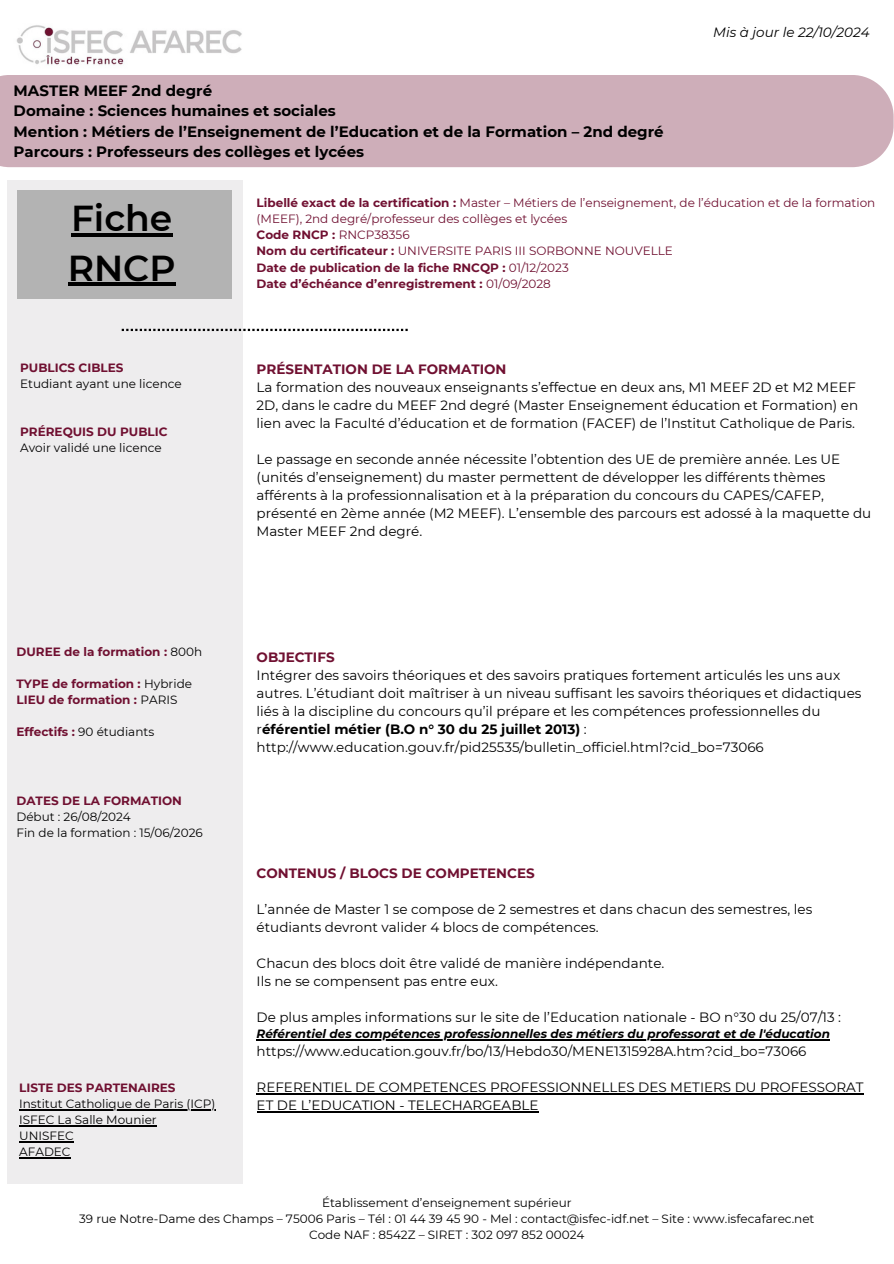
<style>
.page{position:relative;width:894px;height:1264px;background:#fff}
.page>*{position:absolute;margin:0;border:0;box-sizing:border-box;transform-origin:0 0}
.t1{font:600 36px/49.5px "Montserrat";color:#000}
.t2{font:700 15px/20.2px "Montserrat";color:#000}
.t3{font:13.5px/18px "Montserrat";color:#000}
.t4{font:700 13.5px "Montserrat";color:#701031}
.t5{font:italic 13.5px "Montserrat";color:#000}
.t6{font:12px "Montserrat";color:#000}
.t7{font:700 12px "Montserrat";color:#701031}
.t8{font:12px/16px "Montserrat";color:#701031}
.t9{font:italic 700 12px "Montserrat";color:#000}
.s1{font-weight:700}
.s2{font-weight:400}
.s3{font-weight:700;color:#701031}
.s4{font-weight:400;color:#000}
</style>
<div class="page">
<hr style="left:256px;top:1039px;width:573px;height:1px;background:#000">
<hr style="left:256px;top:1093px;width:607px;height:1px;background:#000">
<hr style="left:256px;top:1111px;width:282px;height:1px;background:#000">
<img style="left:16px;top:25px;width:226px;height:40px">
<div style="left:0;top:75px;width:893px;height:92px;background:#ceaeb9"></div>
<div style="left:7px;top:181px;width:235px;height:1002px;background:#eeedee"></div>
<svg style="left:122px;top:329px;width:285px;height:2px"></svg>
<div style="left:18px;top:190px;width:214px;height:108px;background:#b3b3b3"></div>
<hr style="left:19px;top:1109px;width:196px;height:1px;background:#000">
<hr style="left:19px;top:1125px;width:138px;height:1px;background:#000">
<hr style="left:19px;top:1141px;width:55px;height:1px;background:#000">
<hr style="left:19px;top:1157px;width:52px;height:1px;background:#000">
<hr style="left:71px;top:233px;width:101px;height:3px;background:#000">
<hr style="left:68px;top:283px;width:108px;height:3px;background:#000">
<p class="t2" style="left:14px;top:81px;width:651px">MASTER MEEF 2nd degré<br>Domaine : Sciences humaines et sociales<br>Mention : Métiers de l’Enseignement de l’Education et de la Formation – 2nd degré Parcours : Professeurs des collèges et lycées</p>
<p class="t5" style="left:713px;top:24px;width:158px">Mis à jour le 22/10/2024</p>
<p class="t1" style="left:68px;top:193px;width:109px">Fiche<br>RNCP</p>
<p class="t7" style="left:20px;top:360px;width:105px">PUBLICS CIBLES</p>
<p class="t6" style="left:20px;top:376px;width:163px">Etudiant ayant une licence</p>
<p class="t7" style="left:20px;top:424px;width:149px">PRÉREQUIS DU PUBLIC</p>
<p class="t6" style="left:20px;top:440px;width:143px">Avoir validé une licence</p>
<p class="t8" style="left:256px;top:195px;width:620px"><span class="s1">Libellé exact de la certification :</span> Master – Métiers de l’enseignement, de l’éducation et de la formation (MEEF), 2nd degré/professeur des collèges et lycées</p>
<p class="t7" style="left:256px;top:228px;width:154px">Code RNCP : <span class="s2">RNCP38356</span></p>
<p class="t8" style="left:256px;top:243px;width:417px"><span class="s1">Nom du certificateur :</span> UNIVERSITE PARIS III SORBONNE NOUVELLE</p>
<p class="t7" style="left:256px;top:260px;width:313px">Date de publication de la fiche RNCQP : <span class="s2">01/12/2023</span></p>
<p class="t7" style="left:256px;top:276px;width:296px">Date d’échéance d’enregistrement : <span class="s2">01/09/2028</span></p>
<p class="t3" style="left:256px;top:360px;width:603px"><span class="s3">PRÉSENTATION DE LA FORMATION<br></span>La formation des nouveaux enseignants s’effectue en deux ans, M1 MEEF 2D et M2 MEEF 2D, dans le cadre du MEEF 2nd degré (Master Enseignement éducation et Formation) en lien avec la Faculté d’éducation et de formation (FACEF) de l’Institut Catholique de Paris.</p>
<h5 class="t3" style="left:256px;top:450px;width:616px">Le passage en seconde année nécessite l’obtention des UE de première année. Les UE (unités d’enseignement) du master permettent de développer les différents thèmes afférents à la professionnalisation et à la préparation du concours du CAPES/CAFEP, présenté en 2ème année (M2 MEEF). L’ensemble des parcours est adossé à la maquette du Master MEEF 2nd degré.</h5>
<h5 class="t7" style="left:16px;top:644px;width:187px">DUREE de la formation : <span class="s4">800h</span></h5>
<h5 class="t7" style="left:16px;top:676px;width:177px">TYPE de formation : <span class="s4">Hybride</span></h5>
<h5 class="t7" style="left:16px;top:692px;width:162px">LIEU de formation : <span class="s4">PARIS</span></h5>
<h2 class="t6" style="left:16px;top:724px;width:139px"><span class="s3">Effectifs :</span> 90 étudiants</h2>
<h5 class="t7" style="left:16px;top:793px;width:167px">DATES DE LA FORMATION</h5>
<h5 class="t6" style="left:16px;top:809px;width:116px">Début : 26/08/2024</h5>
<p class="t6" style="left:16px;top:825px;width:188px">Fin de la formation : 15/06/2026</p>
<p class="t7" style="left:19px;top:1080px;width:158px">LISTE DES PARTENAIRES</p>
<p class="t6" style="left:19px;top:1096px;width:198px">Institut Catholique de Paris (ICP)</p>
<h3 class="t6" style="left:19px;top:1112px;width:139px">ISFEC La Salle Mounier</h3>
<p class="t6" style="left:19px;top:1128px;width:56px">UNISFEC</p>
<p class="t6" style="left:19px;top:1144px;width:53px">AFADEC</p>
<h4 class="t3" style="left:256px;top:648px;width:606px"><span class="s3">OBJECTIFS<br></span>Intégrer des savoirs théoriques et des savoirs pratiques fortement articulés les uns aux autres. L’étudiant doit maîtriser à un niveau suffisant les savoirs théoriques et didactiques liés à la discipline du concours qu’il prépare et les compétences professionnelles du r<span class="s1">éférentiel métier (B.O n° 30 du 25 juillet 2013)</span> : http://www.education.gouv.fr/pid25535/bulletin_officiel.html?cid_bo=73066</h4>
<h1 class="t4" style="left:256px;top:865px;width:279px">CONTENUS / BLOCS DE COMPETENCES</h1>
<p class="t3" style="left:256px;top:900px;width:557px">L’année de Master 1 se compose de 2 semestres et dans chacun des semestres, les étudiants devront valider 4 blocs de compétences.</p>
<p class="t3" style="left:256px;top:954px;width:409px">Chacun des blocs doit être validé de manière indépendante.<br>Ils ne se compensent pas entre eux.</p>
<p class="t3" style="left:256px;top:1008px;width:586px">De plus amples informations sur le site de l’Education nationale - BO n°30 du 25/07/13 :</p>
<p class="t9" style="left:256px;top:1026px;width:574px">Référentiel des compétences professionnelles des métiers du professorat et de l'éducation</p>
<p class="t3" style="left:256px;top:1042px;width:551px">https://www.education.gouv.fr/bo/13/Hebdo30/MENE1315928A.htm?cid_bo=73066</p>
<p class="t3" style="left:256px;top:1078px;width:608px">REFERENTIEL DE COMPETENCES PROFESSIONNELLES DES METIERS DU PROFESSORAT<br>ET DE L’EDUCATION - TELECHARGEABLE</p>
<p class="t6" style="left:322px;top:1195px;width:251px">Établissement d’enseignement supérieur</p>
<p class="t6" style="left:79px;top:1211px;width:736px">39 rue Notre-Dame des Champs – 75006 Paris – Tél : 01 44 39 45 90 - Mel : contact@isfec-idf.net – Site : www.isfecafarec.net</p>
<p class="t6" style="left:309px;top:1227px;width:277px">Code NAF : 8542Z – SIRET : 302 097 852 00024</p>
</div>
